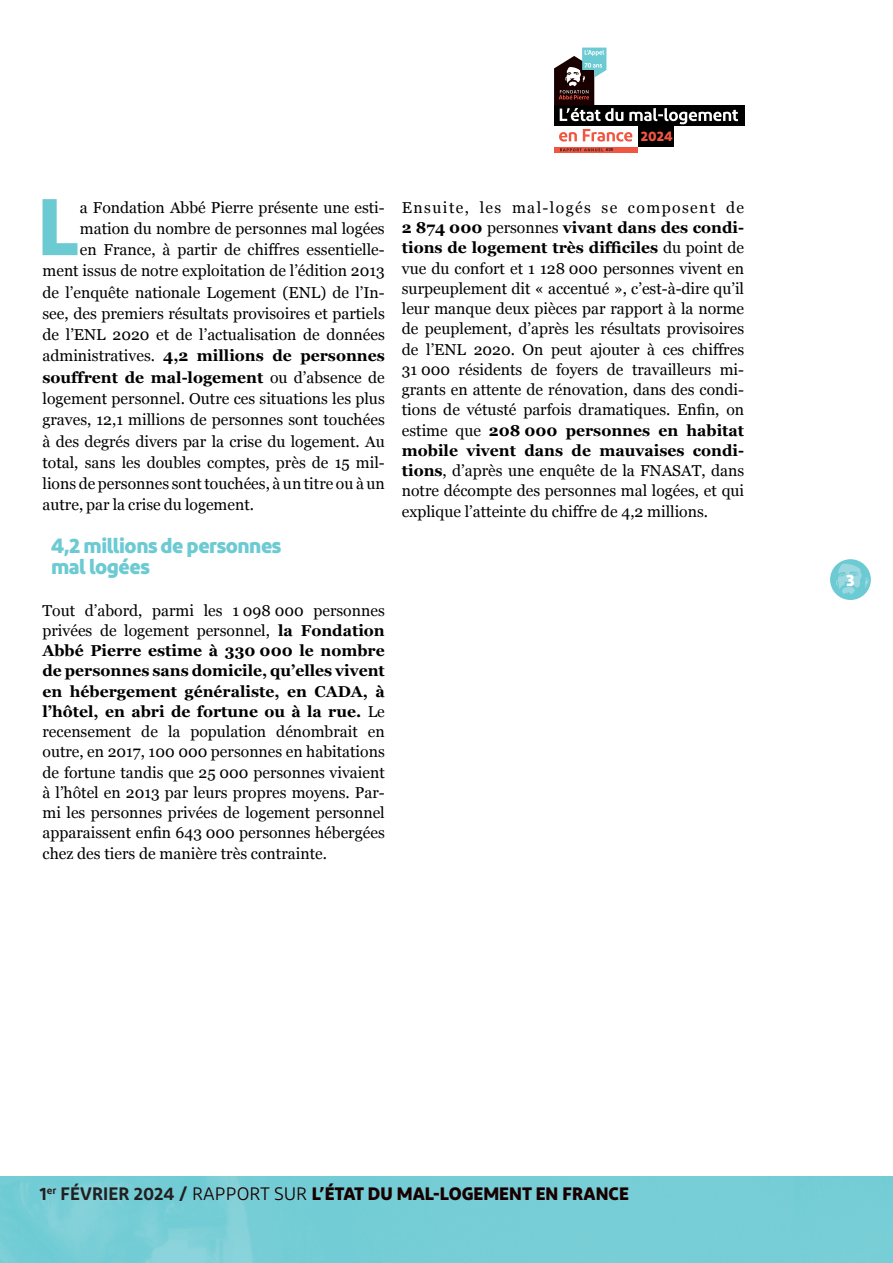
<style>
.page{position:relative;width:893px;height:1263px;background:#fff}
.page>*{position:absolute;margin:0;border:0;box-sizing:border-box;transform-origin:0 0}
.TEXTE___LETTRINE{font:700 79.95px "Diodrum";color:#6ccad3}
.INTER_2{font:700 21px "Diodrum";letter-spacing:-.02em;color:#6ccad3}
.t1{font:700 18px "Diodrum";color:#190000}
.t2{font:700 16.5px "Diodrum";color:#fff}
.TEXTE___LETTRINE-2{font:15.75px/20.2px "Georgia";color:#000;text-align:justify}
.TEXTE___LETTRINE-3{font:700 15.75px "Georgia";color:#000}
.t3{font:700 13.8px "Diodrum";color:#f05641}
.t4{font:600 4.2px "Diodrum";color:#231f20}
.s1{font-weight:400}
.s2{font-weight:700}
.s3{font-weight:600;color:#231f20}
</style>
<div class="page">
<div style="left:830px;top:559px;width:41px;height:41px;background:#6ccad3;border-radius:50%"></div>
<svg style="left:835px;top:563px;width:34px;height:31px"></svg>
<div style="left:554px;top:146px;width:83px;height:7px;background:#f05641"></div>
<div style="left:554px;top:106px;width:190px;height:20px;background:#000"></div>
<div style="left:637px;top:126px;width:37px;height:20px;background:#000"></div>
<svg style="left:560px;top:148px;width:43px;height:3px"></svg>
<svg style="left:554px;top:48px;width:184px;height:94px"></svg>
<p class="t4" style="left:606px;top:147px;width:9px">#29</p>
<p class="t3" style="left:641px;top:127px;width:33px">2024</p>
<p class="TEXTE___LETTRINE" style="left:38px;top:174px;width:44px">L</p>
<p class="TEXTE___LETTRINE-2" style="left:80px;top:196px;width:306px">a Fondation Abbé Pierre présente une esti-</p>
<p class="TEXTE___LETTRINE-2" style="left:80px;top:218px;width:306px">mation du nombre de personnes mal logées</p>
<p class="TEXTE___LETTRINE-2" style="left:80px;top:239px;width:306px">en France, à partir de chiffres essentielle-</p>
<p class="TEXTE___LETTRINE-2" style="left:43px;top:260px;width:344px">ment issus de notre exploitation de l’édition 2013</p>
<p class="TEXTE___LETTRINE-2" style="left:43px;top:281px;width:344px">de l’enquête nationale Logement (ENL) de l’In-</p>
<p class="TEXTE___LETTRINE-2" style="left:43px;top:303px;width:344px">see, des premiers résultats provisoires et partiels</p>
<p class="TEXTE___LETTRINE-2" style="left:43px;top:324px;width:344px">de l’ENL 2020 et de l’actualisation de données</p>
<p class="TEXTE___LETTRINE-3" style="left:43px;top:344px;width:344px"><span class="s1">administratives.</span> 4,2 millions de personnes</p>
<p class="TEXTE___LETTRINE-3" style="left:43px;top:365px;width:344px">souffrent de mal-logement <span class="s1">ou d’absence de</span></p>
<p class="TEXTE___LETTRINE-2" style="left:43px;top:388px;width:344px">logement personnel. Outre ces situations les plus</p>
<p class="TEXTE___LETTRINE-2" style="left:43px;top:409px;width:344px">graves, 12,1 millions de personnes sont touchées</p>
<p class="TEXTE___LETTRINE-2" style="left:43px;top:430px;width:344px">à des degrés divers par la crise du logement. Au</p>
<p class="TEXTE___LETTRINE-2" style="left:43px;top:452px;width:344px">total, sans les doubles comptes, près de 15 mil-</p>
<p class="TEXTE___LETTRINE-2" style="left:43px;top:473px;width:344px">lions de personnes sont touchées, à un titre ou à un</p>
<p class="TEXTE___LETTRINE-2" style="left:43px;top:494px;width:213px">autre, par la crise du logement.</p>
<p class="INTER_2" style="left:51px;top:531px;width:232px">4,2 millions de personnes</p>
<p class="INTER_2" style="left:51px;top:553px;width:100px">mal logées</p>
<p class="TEXTE___LETTRINE-2" style="left:43px;top:599px;width:344px">Tout d’abord, parmi les 1 098 000 personnes privées de logement personnel, <span class="s2">la Fondation Abbé Pierre estime à 330 000 le nombre de personnes sans domicile, qu’elles vivent en hébergement généraliste, en CADA, à l’hôtel, en abri de fortune ou à la rue.</span> Le recensement de la population dénombrait en outre, en 2017, 100 000 personnes en habitations de fortune tandis que 25 000 personnes vivaient à l’hôtel en 2013 par leurs propres moyens. Par&shy;mi les personnes privées de logement personnel apparaissent enfin 643 000 personnes hébergées chez des tiers de manière très contrainte.</p>
<p class="TEXTE___LETTRINE-2" style="left:402px;top:197px;width:344px">Ensuite, les mal-logés se composent de <span class="s2">2 874 000</span> personnes <span class="s2">vivant dans des condi&shy;tions de logement très difficiles</span> du point de vue du confort et 1 128 000 personnes vivent en surpeuplement dit « accentué », c’est-à-dire qu’il leur manque deux pièces par rapport à la norme de peuplement, d’après les résultats provisoires de l’ENL 2020. On peut ajouter à ces chiffres 31 000 résidents de foyers de travailleurs mi&shy;grants en attente de rénovation, dans des condi&shy;tions de vétusté parfois dramatiques. Enfin, on estime que <span class="s2">208 000 personnes en habitat mobile vivent dans de mauvaises condi&shy;tions</span>, d’après une enquête de la FNASAT, dans notre décompte des personnes mal logées, et qui explique l’atteinte du chiffre de 4,2 millions.</p>
<p class="t2" style="left:846px;top:569px;width:10px">3</p>
<p class="t1" style="left:40px;top:1182px;width:591px"><span class="s3">1</span><sup>er</sup> <span class="s3">FÉVRIER 2024 /</span> <span class="s1">RAPPORT SUR</span> L’ÉTAT DU MAL-LOGEMENT EN FRANCE</p>
</div>
